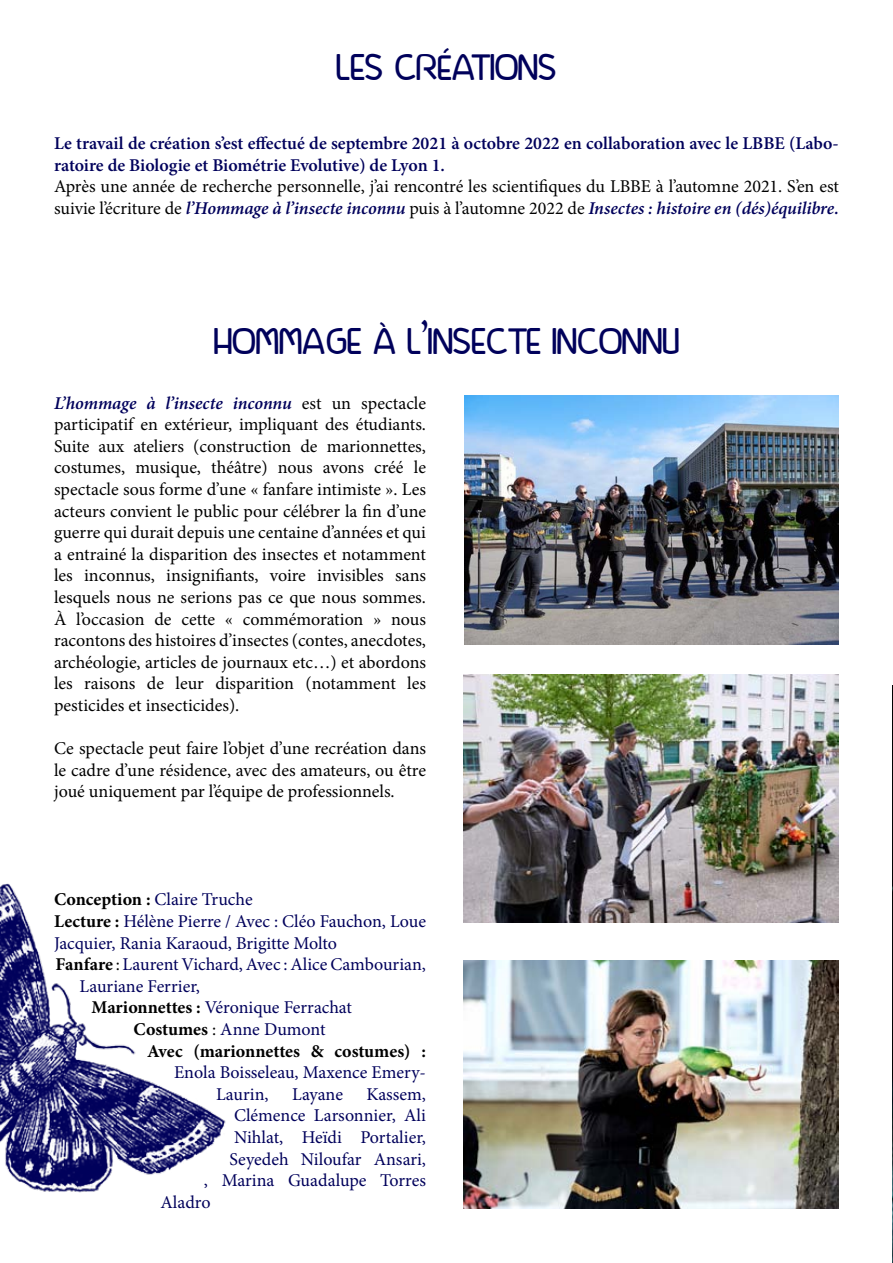
<style>
.page{position:relative;width:893px;height:1263px;background:#fff}
.page>*{position:absolute;margin:0;border:0;box-sizing:border-box;transform-origin:0 0}
.t1{font:45px "beside";color:#00015b}
.t2{font:18px/21.6px "Minion Pro";color:#000;text-align:justify}
.t3{font:18px/21.6px "Minion Pro";color:#00015b}
.t4{font:600 18px/21.6px "Minion Pro";color:#00015b}
.t5{font:700 18px "Minion Pro";color:#000}
.s1{font-weight:600;font-style:italic;color:#00015b}
.s2{font-weight:700;color:#000}
.s3{color:#000}
</style>
<div class="page">
<img style="left:465px;top:395px;width:374px;height:249px">
<img style="left:463px;top:674px;width:376px;height:249px">
<img style="left:463px;top:960px;width:376px;height:249px">
<img style="left:0;top:883px;width:226px;height:310px">
<img style="left:892px;top:686px;width:1px;height:577px">
<h1 class="t1" style="left:336px;top:46px;width:153px">LES CRÉATIONS</h1>
<p class="t4" style="left:54px;top:132px;width:786px">Le travail de création s’est effectué de septembre 2021 à octobre 2022 en collaboration avec le LBBE (Labo&shy;ratoire de Biologie et Biométrie Evolutive) de Lyon 1.</p>
<p class="t2" style="left:54px;top:176px;width:787px">Après une année de recherche personnelle, j’ai rencontré les scientifiques du LBBE à l’automne 2021. S’en est suivie l’écriture de <span class="s1">l’Hommage à l’insecte inconnu</span> puis à l’automne 2022 de <span class="s1">Insectes : histoire en (dés)équilibre.</span></p>
<h1 class="t1" style="left:214px;top:319px;width:232px">HOMMAGE À L’INSECTE</h1>
<h1 class="t1" style="left:552px;top:319px;width:20px">INCONN</h1>
<h1 class="t1" style="left:662px;top:319px;width:18px">U</h1>
<p class="t2" style="left:54px;top:392px;width:374px"><span class="s1">L’hommage à l’insecte inconnu</span> est un spectacle participatif en extérieur, impliquant des étudiants.<br>Suite aux ateliers (construction de marionnettes, costumes, musique, théâtre) nous avons créé le spectacle sous forme d’une « fanfare intimiste ». Les acteurs convient le public pour célébrer la fin d’une guerre qui durait depuis une centaine d’années et qui a entrainé la disparition des insectes et notamment les inconnus, insignifiants, voire invisibles sans lesquels nous ne serions pas ce que nous sommes.<br>À l’occasion de cette « commémoration » nous racontons des histoires d’insectes (contes, anecdotes, archéologie, articles de journaux etc…) et abordons les raisons de leur disparition (notamment les pesticides et insecticides).</p>
<p class="t2" style="left:54px;top:738px;width:373px">Ce spectacle peut faire l’objet d’une recréation dans le cadre d’une résidence, avec des amateurs, ou être joué uniquement par l’équipe de professionnels.</p>
<p class="t3" style="left:54px;top:889px;width:200px"><span class="s2">Conception :</span> Claire Truche</p>
<p class="t3" style="left:54px;top:910px;width:374px"><span class="s2">Lecture :</span> Hélène Pierre / Avec : Cléo Fauchon, Loue</p>
<p class="t3" style="left:54px;top:932px;width:285px">Jacquier, Rania Karaoud, Brigitte Molto</p>
<p class="t3" style="left:55px;top:954px;width:372px"><span class="s2">Fanfare</span> <span class="s3">:</span> Laurent Vichard, Avec : Alice Cambourian,</p>
<p class="t3" style="left:79px;top:975px;width:122px">Lauriane Ferrier,</p>
<p class="t3" style="left:91px;top:997px;width:262px"><span class="s2">Marionnettes :</span> Véronique Ferrachat</p>
<p class="t3" style="left:133px;top:1018px;width:194px"><span class="s2">Costumes</span> <span class="s3">:</span> Anne Dumont</p>
<p class="t5" style="left:147px;top:1038px;width:280px">Avec (marionnettes &amp; costumes) :</p>
<p class="t3" style="left:216px;top:1062px;width:212px;text-indent:-42px">Enola Boisseleau, Maxence Emery-<br>Laurin,</p>
<p class="t3" style="left:292px;top:1083px;width:52px">Layane</p>
<p class="t3" style="left:366px;top:1083px;width:61px">Kassem,</p>
<p class="t3" style="left:234px;top:1105px;width:193px">Clémence Larsonnier, Ali</p>
<p class="t3" style="left:234px;top:1126px;width:193px">Nihlat, Heïdi Portalier,</p>
<p class="t3" style="left:229px;top:1148px;width:198px">Seyedeh Niloufar Ansari,</p>
<p class="t3" style="left:204px;top:1170px;width:224px">, Marina Guadalupe Torres</p>
<p class="t3" style="left:160px;top:1191px;width:52px">Aladro</p>
</div>
